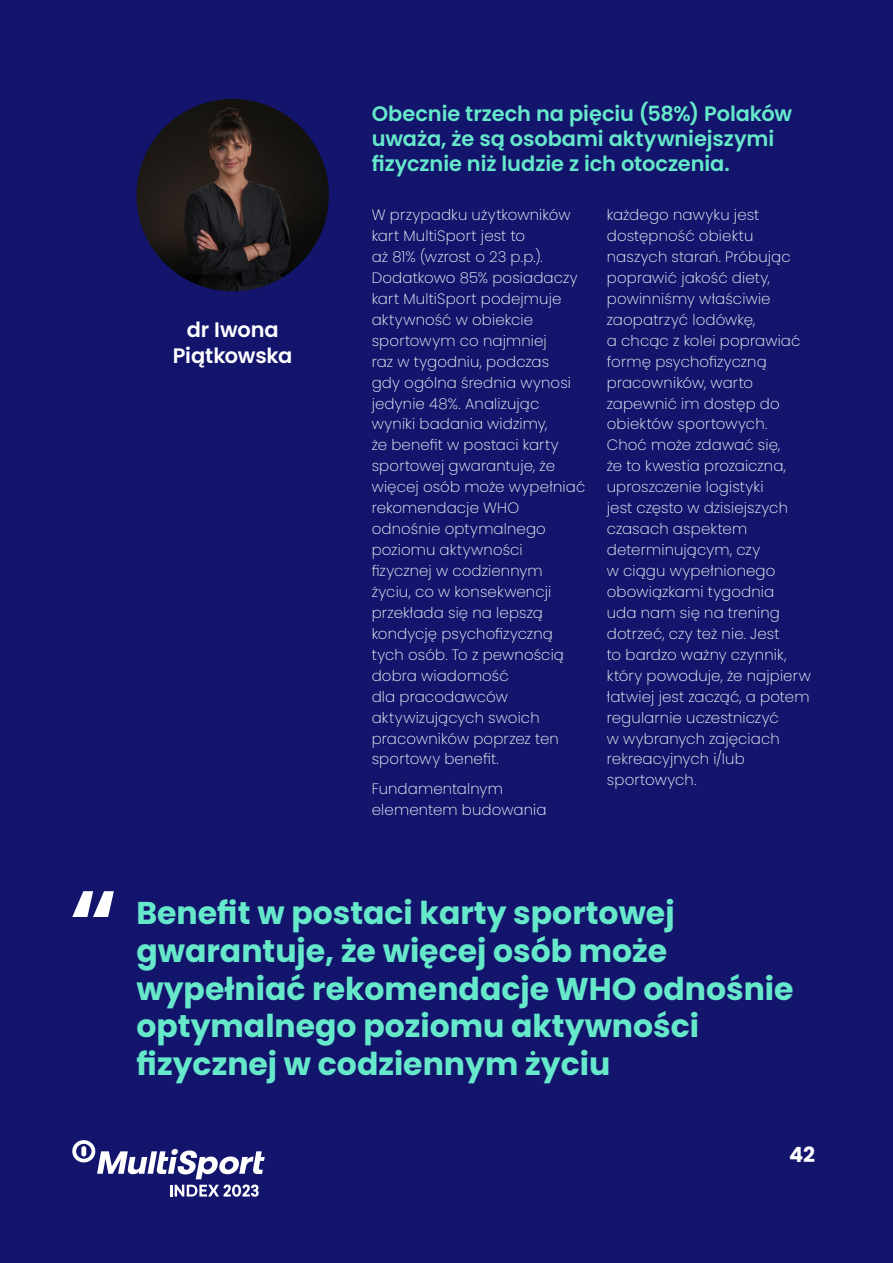
<style>
.page{position:relative;width:893px;height:1263px;background:#13156d}
.page>*{position:absolute;margin:0;border:0;box-sizing:border-box;transform-origin:0 0}
.Cytat_SMALL{font:700 31.5px/37.8px "Poppins";color:#66e9ca}
.BODY_heading{font:600 21px/25px "Poppins";letter-spacing:-.005em;color:#66e9ca}
.Expert_name{font:600 21px/25px "Poppins";letter-spacing:-.005em;color:#fff;text-align:center}
.t1{font:700 21px "Poppins";color:#fff}
.BODY_tekst{font:200 15px/21px "Poppins";letter-spacing:.01em;color:#fff}
</style>
<div class="page">
<svg style="left:72px;top:1140px;width:193px;height:57px"></svg>
<svg style="left:72px;top:891px;width:42px;height:26px"></svg>
<img style="left:136px;top:99px;width:193px;height:192px;border-radius:96px">
<p class="Expert_name" style="left:173px;top:318px;width:121px">dr Iwona<br>Piątkowska</p>
<p class="BODY_heading" style="left:372px;top:101px;width:422px">Obecnie trzech na pięciu (58%) Polaków uważa, że są osobami aktywniejszymi fizycznie niż ludzie z ich otoczenia.</p>
<p class="BODY_tekst" style="left:372px;top:204px;width:215px">W przypadku użytkowników kart MultiSport jest to<br>aż 81% (wzrost o 23 p.p.).<br>Dodatkowo 85% posiadaczy kart MultiSport podejmuje aktywność w obiekcie sportowym co najmniej<br>raz w tygodniu, podczas<br>gdy ogólna średnia wynosi jedynie 48%. Analizując wyniki badania widzimy,<br>że benefit w postaci karty sportowej gwarantuje, że więcej osób może wypełniać rekomendacje WHO odnośnie optymalnego poziomu aktywności fizycznej w codziennym życiu, co w konsekwencji przekłada się na lepszą kondycję psychofizyczną tych osób. To z pewnością dobra wiadomość<br>dla pracodawców aktywizujących swoich pracowników poprzez ten sportowy benefit.</p>
<p class="BODY_tekst" style="left:372px;top:778px;width:176px">Fundamentalnym elementem budowania</p>
<p class="BODY_tekst" style="left:607px;top:204px;width:205px">każdego nawyku jest dostępność obiektu naszych starań. Próbując poprawić jakość diety, powinniśmy właściwie zaopatrzyć lodówkę,<br>a chcąc z kolei poprawiać formę psychofizyczną pracowników, warto zapewnić im dostęp do obiektów sportowych.<br>Choć może zdawać się,<br>że to kwestia prozaiczna, uproszczenie logistyki<br>jest często w dzisiejszych czasach aspektem determinującym, czy<br>w ciągu wypełnionego obowiązkami tygodnia<br>uda nam się na trening dotrzeć, czy też nie. Jest<br>to bardzo ważny czynnik, który powoduje, że najpierw łatwiej jest zacząć, a potem regularnie uczestniczyć<br>w wybranych zajęciach rekreacyjnych i/lub sportowych.</p>
<p class="Cytat_SMALL" style="left:136px;top:894px;width:659px">Benefit w postaci karty sportowej gwarantuje, że więcej osób może wypełniać rekomendacje WHO odnośnie optymalnego poziomu aktywności fizycznej w codziennym życiu</p>
<h2 class="t1" style="left:789px;top:1142px;width:27px">42</h2>
</div>
